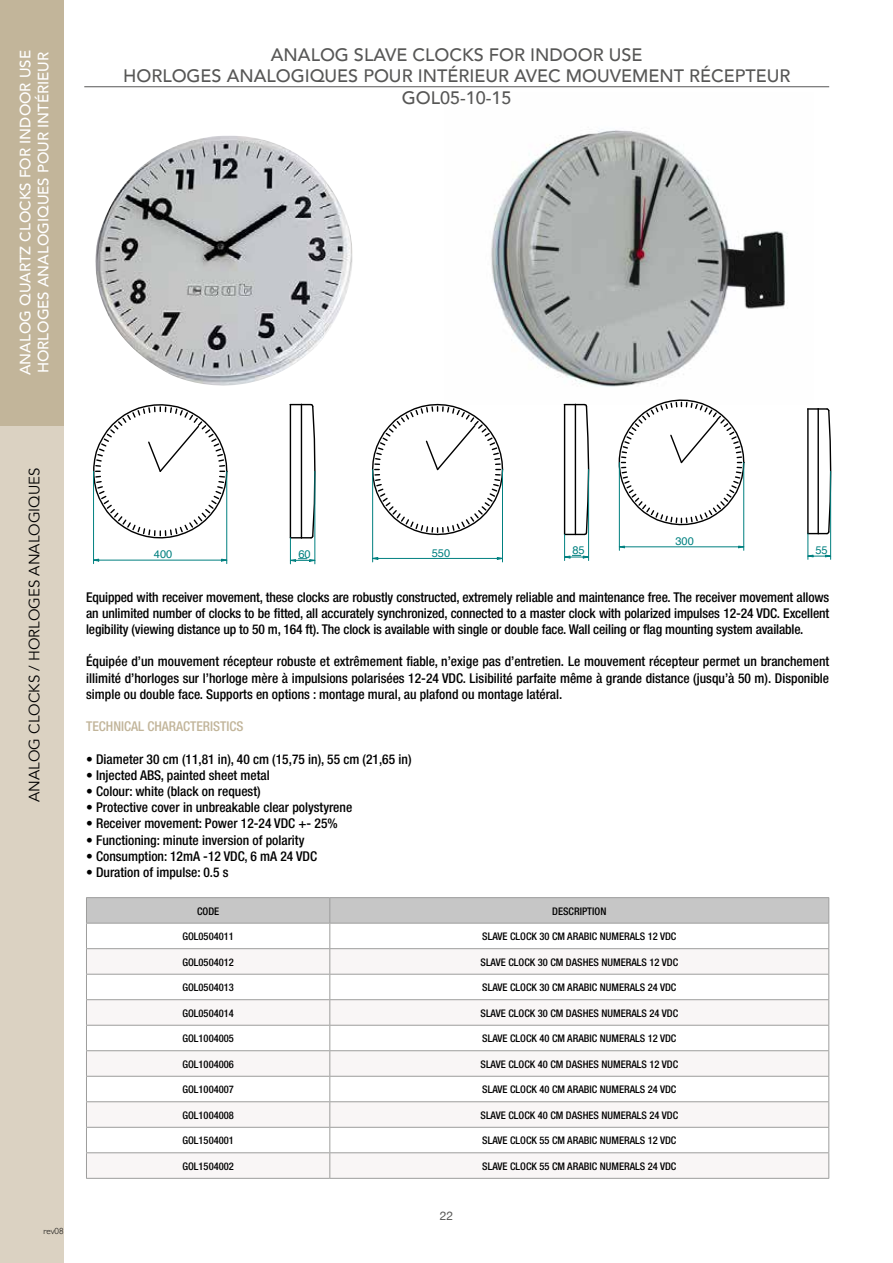
<style>
.page{position:relative;width:893px;height:1263px;background:#fff}
.page>*{position:absolute;margin:0;border:0;box-sizing:border-box;transform-origin:0 0}
.t1{font:500 18px/21.6px "Avenir";color:#575756;text-align:center}
.t2{font:500 15px/18px "Avenir";color:#fff}
.t3{font:15px "Avenir";color:#000}
.t4{font:500 condensed 13.5px/16.2px "Helvetica Neue";color:#000;text-align:justify}
.t5{font:500 condensed 13.5px "Helvetica Neue";color:#c2b59a}
.t6{font:12px "Helvetica Neue";color:#575756}
.t7{font:11.1px "Helvetica";letter-spacing:.005em;color:#008080}
.t8{font:500 condensed 10.5px "Helvetica Neue";color:#000}
.t9{font:300 9px "Gill Sans";color:#000}
</style>
<div class="page">
<div style="left:0;top:374px;width:64px;height:889px;background:#dbd2c2"></div>
<div style="left:0;top:0;width:64px;height:425px;background:#c2b59a"></div>
<img style="left:95px;top:136px;width:258px;height:250px">
<img style="left:491px;top:129px;width:297px;height:258px">
<hr style="left:86px;top:897px;width:244px;height:1px;background:#9d9d9c">
<hr style="left:330px;top:897px;width:499px;height:1px;background:#9d9d9c">
<svg style="left:86px;top:898px;width:743px;height:280px"></svg>
<hr style="left:86px;top:1152px;width:244px;height:1px;background:#9d9d9c">
<hr style="left:86px;top:1178px;width:244px;height:1px;background:#9d9d9c">
<hr style="left:330px;top:1152px;width:499px;height:1px;background:#9d9d9c">
<hr style="left:330px;top:1178px;width:499px;height:1px;background:#9d9d9c">
<hr style="left:84px;top:86px;width:745px;height:1px;background:#575756">
<svg style="left:618px;top:399px;width:127px;height:127px"></svg>
<svg style="left:618px;top:545px;width:7px;height:4px"></svg>
<svg style="left:738px;top:545px;width:7px;height:4px"></svg>
<hr style="left:619px;top:462px;width:1px;height:88px;background:#008080">
<hr style="left:743px;top:462px;width:1px;height:88px;background:#008080">
<hr style="left:619px;top:546px;width:125px;height:1px;background:#008080">
<svg style="left:807px;top:408px;width:25px;height:151px"></svg>
<svg style="left:93px;top:404px;width:135px;height:135px"></svg>
<svg style="left:94px;top:558px;width:6px;height:4px"></svg>
<svg style="left:221px;top:558px;width:7px;height:4px"></svg>
<hr style="left:93px;top:471px;width:1px;height:93px;background:#008080">
<hr style="left:226px;top:471px;width:1px;height:93px;background:#008080">
<hr style="left:94px;top:560px;width:133px;height:1px;background:#008080">
<svg style="left:289px;top:403px;width:27px;height:161px"></svg>
<svg style="left:371px;top:403px;width:133px;height:133px"></svg>
<svg style="left:373px;top:557px;width:6px;height:3px"></svg>
<svg style="left:496px;top:557px;width:6px;height:3px"></svg>
<hr style="left:372px;top:469px;width:1px;height:93px;background:#008080">
<hr style="left:502px;top:469px;width:1px;height:93px;background:#008080">
<hr style="left:373px;top:558px;width:129px;height:1px;background:#008080">
<svg style="left:563px;top:403px;width:27px;height:157px"></svg>
<p class="t2" style="left:15px;top:375px;width:326px;rotate:-90deg">ANALOG QUARTZ CLOCKS FOR INDOOR USE<br>HORLOGES ANALOGIQUES POUR INTÉRIEUR</p>
<h1 class="t1" style="left:123px;top:42px;width:669px">ANALOG SLAVE CLOCKS FOR INDOOR USE<br>HORLOGES ANALOGIQUES POUR INTÉRIEUR AVEC MOUVEMENT RÉCEPTEUR<br>GOL05-10-15</h1>
<p class="t3" style="left:25px;top:802px;width:336px;rotate:-90deg">ANALOG CLOCKS / HORLOGES ANALOGIQUES</p>
<p class="t9" style="left:43px;top:1224px;width:22px">rev08</p>
<p class="t7" style="left:154px;top:546px;width:20px">400</p>
<p class="t7" style="left:298px;top:545px;width:14px">60</p>
<p class="t7" style="left:432px;top:544px;width:20px">550</p>
<p class="t7" style="left:572px;top:542px;width:14px">85</p>
<p class="t7" style="left:676px;top:533px;width:20px">300</p>
<p class="t7" style="left:815px;top:542px;width:14px">55</p>
<p class="t4" style="left:86px;top:588px;width:745px">Equipped with receiver movement, these clocks are robustly constructed, extremely reliable and maintenance free. The receiver movement allows an unlimited number of clocks to be fitted, all accurately synchronized, connected to a master clock with polarized impulses 12-24 VDC. Excellent legibility (viewing distance up to 50 m, 164 ft). The clock is available with single or double face. Wall ceiling or flag mounting system available.</p>
<p class="t4" style="left:86px;top:653px;width:745px">Équipée d’un mouvement récepteur robuste et extrêmement fiable, n’exige pas d’entretien. Le mouvement récepteur permet un branchement illimité d’horloges sur l’horloge mère à impulsions polarisées 12-24 VDC. Lisibilité parfaite même à grande distance (jusqu’à 50 m). Disponible simple ou double face. Supports en options : montage mural, au plafond ou montage latéral.</p>
<p class="t5" style="left:86px;top:718px;width:159px">TECHNICAL CHARACTERISTICS</p>
<p class="t4" style="left:86px;top:750px;width:327px">• Diameter 30 cm (11,81 in), 40 cm (15,75 in), 55 cm (21,65 in)</p>
<p class="t4" style="left:86px;top:767px;width:185px">• Injected ABS, painted sheet metal</p>
<p class="t4" style="left:86px;top:783px;width:176px">• Colour: white (black on request)</p>
<p class="t4" style="left:86px;top:799px;width:268px">• Protective cover in unbreakable clear polystyrene</p>
<p class="t4" style="left:86px;top:815px;width:253px">• Receiver movement: Power 12-24 VDC +- 25%</p>
<p class="t4" style="left:86px;top:831px;width:220px">• Functioning: minute inversion of polarity</p>
<p class="t4" style="left:86px;top:848px;width:233px">• Consumption: 12mA -12 VDC, 6 mA 24 VDC</p>
<p class="t4" style="left:86px;top:864px;width:144px">• Duration of impulse: 0.5 s</p>
<p class="t8" style="left:197px;top:904px;width:24px">CODE</p>
<p class="t8" style="left:552px;top:904px;width:56px">DESCRIPTION</p>
<p class="t8" style="left:182px;top:930px;width:53px">GOL0504011</p>
<p class="t8" style="left:482px;top:930px;width:196px">SLAVE CLOCK 30 CM ARABIC NUMERALS 12 VDC</p>
<p class="t8" style="left:182px;top:955px;width:53px">GOL0504012</p>
<p class="t8" style="left:481px;top:955px;width:199px">SLAVE CLOCK 30 CM DASHES NUMERALS 12 VDC</p>
<p class="t8" style="left:182px;top:981px;width:53px">GOL0504013</p>
<p class="t8" style="left:482px;top:981px;width:196px">SLAVE CLOCK 30 CM ARABIC NUMERALS 24 VDC</p>
<p class="t8" style="left:182px;top:1006px;width:53px">GOL0504014</p>
<p class="t8" style="left:481px;top:1006px;width:199px">SLAVE CLOCK 30 CM DASHES NUMERALS 24 VDC</p>
<p class="t8" style="left:182px;top:1032px;width:53px">GOL1004005</p>
<p class="t8" style="left:482px;top:1032px;width:196px">SLAVE CLOCK 40 CM ARABIC NUMERALS 12 VDC</p>
<p class="t8" style="left:182px;top:1058px;width:53px">GOL1004006</p>
<p class="t8" style="left:481px;top:1058px;width:199px">SLAVE CLOCK 40 CM DASHES NUMERALS 12 VDC</p>
<p class="t8" style="left:182px;top:1083px;width:53px">GOL1004007</p>
<p class="t8" style="left:482px;top:1083px;width:196px">SLAVE CLOCK 40 CM ARABIC NUMERALS 24 VDC</p>
<p class="t8" style="left:182px;top:1109px;width:53px">GOL1004008</p>
<p class="t8" style="left:481px;top:1109px;width:199px">SLAVE CLOCK 40 CM DASHES NUMERALS 24 VDC</p>
<p class="t8" style="left:182px;top:1134px;width:53px">GOL1504001</p>
<p class="t8" style="left:482px;top:1134px;width:196px">SLAVE CLOCK 55 CM ARABIC NUMERALS 12 VDC</p>
<p class="t8" style="left:182px;top:1160px;width:53px">GOL1504002</p>
<p class="t8" style="left:482px;top:1160px;width:196px">SLAVE CLOCK 55 CM ARABIC NUMERALS 24 VDC</p>
<p class="t6" style="left:440px;top:1207px;width:15px">22</p>
</div>
